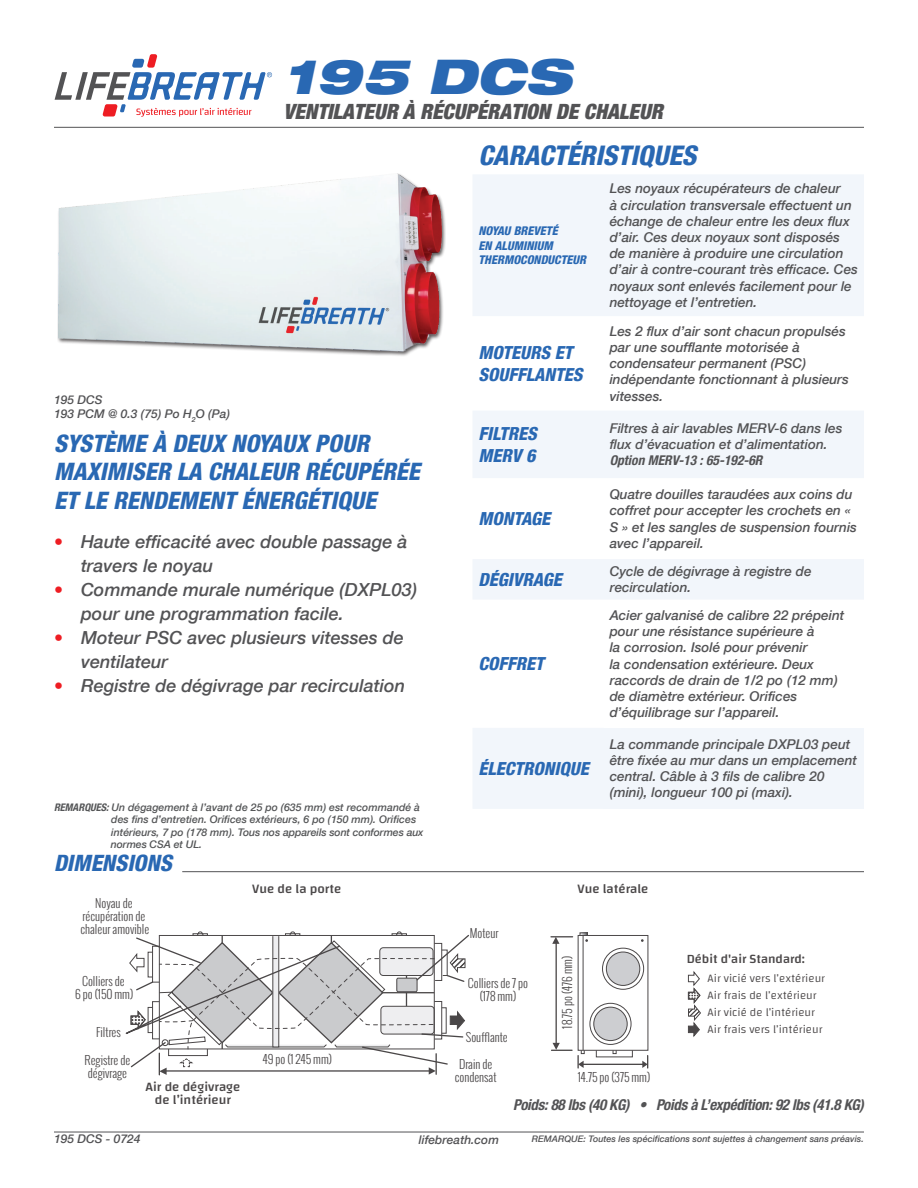
<style>
.page{position:relative;width:918px;height:1188px;background:#fff}
.page>*{position:absolute;margin:0;border:0;box-sizing:border-box;transform-origin:0 0}
.t1{font:48px "Helvetica Neue LTW06 93 Blk Ext Obl";color:#2968b3}
.body{font:27px "Helvetica Neue W01 87 Hv Cn Obl";color:#2968b3}
.t2{font:24px/28.8px "Helvetica Neue W01 87 Hv Cn Obl";color:#2968b3}
.body-2{font:22.5px "Helvetica Neue W01 87 Hv Cn Obl";color:#2968b3}
.t3{font:21px "Helvetica Neue LTW06 97 Blk Cn Obl";color:#535355}
.t4{font:18px/24px "Helvetica Neue W01 66 Medium It";color:#535355}
.body-3{font:18px/21.6px "Helvetica Neue W01 87 Hv Cn Obl";color:#2968b3}
.body-4{font:15px "Helvetica Neue W01 77 Bd Cn Obl";letter-spacing:-.02em;color:#535355}
.body-5{font:13.5px/16.2px "Helvetica Neue W01 66 Medium It";color:#535355}
.t5{font:500 13.2px/13.2px "Changa";color:#231f20;text-align:center}
.t6{font:500 12.9px "Changa";color:#231f20}
.t7{font:12px "Helvetica Neue W01 66 Medium It";color:#535355}
.body-6{font:12px/14.4px "Helvetica Neue W01 87 Hv Cn Obl";color:#2968b3}
.t8{font:300 11.85px/13.2px "Oswald";color:#231f20;text-align:center}
.t9{font:300 11.55px/17px "Changa";color:#231f20}
.body-7{font:10.5px/12.6px "Helvetica Neue W01 66 Medium It";color:#545557}
.t10{font:9px "Helvetica Neue W01 66 Medium It";color:#535355}
.s1{color:#ee1d23}
.s2{font-family:"Helvetica Neue W01 77 Bd Cn Obl"}
</style>
<div class="page">
<hr style="left:54px;top:1132px;width:810px;height:1px;background:#535355">
<hr style="left:182px;top:871px;width:682px;height:1px;background:#535355">
<svg style="left:473px;top:175px;width:391px;height:634px"></svg>
<div style="left:604px;top:728px;width:260px;height:81px;background:#f2f6fb"></div>
<hr style="left:556px;top:942px;width:1px;height:102px;background:#231f20">
<hr style="left:583px;top:935px;width:1px;height:115px;background:#231f20">
<svg style="left:613px;top:1050px;width:4px;height:4px"></svg>
<svg style="left:580px;top:933px;width:8px;height:9px"></svg>
<div style="left:602px;top:948px;width:42px;height:42px;border:1px solid #231f20;border-radius:50%"></div>
<svg style="left:606px;top:952px;width:34px;height:33px"></svg>
<div style="left:606px;top:952px;width:34px;height:34px;border:1px solid #231f20;border-radius:50%"></div>
<div style="left:590px;top:1003px;width:41px;height:42px;border:1px solid #231f20;border-radius:50%"></div>
<svg style="left:594px;top:1007px;width:33px;height:34px"></svg>
<div style="left:593px;top:1007px;width:35px;height:34px;border:1px solid #231f20;border-radius:50%"></div>
<svg style="left:551px;top:936px;width:22px;height:8px"></svg>
<svg style="left:126px;top:931px;width:343px;height:144px"></svg>
<hr style="left:581px;top:1064px;width:63px;height:1px;background:#231f20">
<svg style="left:552px;top:1043px;width:33px;height:25px"></svg>
<svg style="left:642px;top:1056px;width:6px;height:12px"></svg>
<svg style="left:688px;top:971px;width:13px;height:66px"></svg>
<svg style="left:55px;top:54px;width:217px;height:63px"></svg>
<hr style="left:54px;top:127px;width:810px;height:1px;background:#535355">
<img style="left:57px;top:173px;width:389px;height:183px">
<p class="t1" style="left:284px;top:45px;width:290px">195 DCS</p>
<p class="t3" style="left:284px;top:99px;width:381px">VENTILATEUR À RÉCUPÉRATION DE CHALEUR</p>
<p class="body" style="left:478px;top:139px;width:219px">CARACTÉRISTIQUES</p>
<p class="t7" style="left:54px;top:392px;width:50px">195 DCS</p>
<p class="t7" style="left:54px;top:407px;width:177px">193 PCM @ 0.3 (75) Po H<sub>2</sub>O (Pa)</p>
<p class="t2" style="left:54px;top:428px;width:367px">SYSTÈME À DEUX NOYAUX POUR<br>MAXIMISER LA CHALEUR RÉCUPÉRÉE<br>ET LE RENDEMENT ÉNERGÉTIQUE</p>
<p class="t4" style="left:81px;top:529px;width:328px;text-indent:-27px"><span class="s1">•</span> Haute efficacité avec double passage à travers le noyau</p>
<p class="t4" style="left:81px;top:577px;width:338px;text-indent:-27px"><span class="s1">•</span> Commande murale numérique (DXPL03) pour une programmation facile.</p>
<p class="t4" style="left:81px;top:625px;width:324px;text-indent:-27px"><span class="s1">•</span> Moteur PSC avec plusieurs vitesses de ventilateur</p>
<p class="t4" style="left:54px;top:673px;width:353px"><span class="s1">•</span> Registre de dégivrage par recirculation</p>
<p class="body-7" style="left:111px;top:801px;width:314px;text-indent:-57px"><span class="s2">REMARQUES:</span> Un dégagement à l’avant de 25 po (635 mm) est recommandé à des fins d’entretien. Orifices extérieurs, 6 po (150 mm). Orifices intérieurs, 7 po (178 mm). Tous nos appareils sont conformes aux normes CSA et UL.</p>
<p class="body-2" style="left:54px;top:850px;width:119px">DIMENSIONS</p>
<p class="t8" style="left:80px;top:896px;width:70px">Noyau de récupération de chaleur amovible</p>
<p class="t5" style="left:252px;top:881px;width:90px">Vue de la porte</p>
<p class="body-6" style="left:478px;top:223px;width:109px">NOYAU BREVETÉ<br>EN ALUMINIUM<br>THERMOCONDUCTEUR</p>
<p class="body-3" style="left:478px;top:341px;width:105px">MOTEURS ET<br>SOUFFLANTES</p>
<p class="body-5" style="left:610px;top:180px;width:250px">Les noyaux récupérateurs de chaleur<br>à circulation transversale effectuent un échange de chaleur entre les deux flux d’air. Ces deux noyaux sont disposés de manière à produire une circulation d’air à contre-courant très efficace. Ces noyaux sont enlevés facilement pour le nettoyage et l’entretien.</p>
<p class="body-5" style="left:610px;top:323px;width:241px">Les 2 flux d’air sont chacun propulsés par une soufflante motorisée à condensateur permanent (PSC) indépendante fonctionnant à plusieurs vitesses.</p>
<p class="body-3" style="left:478px;top:422px;width:60px">FILTRES<br>MERV 6</p>
<p class="body-5" style="left:610px;top:420px;width:234px">Filtres à air lavables MERV-6 dans les flux d’évacuation et d’alimentation.<br><span class="s2">Option MERV-13 : 65-192-6R</span></p>
<p class="body-3" style="left:478px;top:508px;width:73px">MONTAGE</p>
<p class="body-5" style="left:610px;top:486px;width:249px">Quatre douilles taraudées aux coins du coffret pour accepter les crochets en « S » et les sangles de suspension fournis avec l’appareil.</p>
<p class="body-3" style="left:478px;top:568px;width:85px">DÉGIVRAGE</p>
<p class="body-5" style="left:610px;top:563px;width:203px">Cycle de dégivrage à registre de recirculation.</p>
<p class="body-3" style="left:478px;top:653px;width:67px">COFFRET</p>
<p class="body-3" style="left:478px;top:757px;width:112px">ÉLECTRONIQUE</p>
<p class="body-5" style="left:610px;top:607px;width:236px">Acier galvanisé de calibre 22 prépeint pour une résistance supérieure à<br>la corrosion. Isolé pour prévenir<br>la condensation extérieure. Deux raccords de drain de 1/2 po (12 mm) de diamètre extérieur. Orifices d’équilibrage sur l’appareil.</p>
<p class="body-5" style="left:610px;top:736px;width:249px">La commande principale DXPL03 peut être fixée au mur dans un emplacement central. Câble à 3 fils de calibre 20 (mini), longueur 100 pi (maxi).</p>
<p class="t8" style="left:470px;top:927px;width:30px">Moteur</p>
<p class="t5" style="left:578px;top:881px;width:73px">Vue latérale</p>
<p class="t6" style="left:687px;top:951px;width:120px">Débit d'air Standard:</p>
<p class="t9" style="left:708px;top:986px;width:116px">Air frais de l’extérieur<br>Air vicié de l’intérieur<br>Air frais vers l’intérieur</p>
<p class="t8" style="left:560px;top:1029px;width:74px;rotate:-90deg">18.75 po (476 mm)</p>
<p class="t9" style="left:708px;top:969px;width:119px">Air vicié vers l’extérieur</p>
<p class="t8" style="left:75px;top:974px;width:60px">Colliers de<br>6 po (150 mm)</p>
<p class="t8" style="left:468px;top:976px;width:62px">Colliers de 7 po (178 mm)</p>
<p class="t8" style="left:96px;top:1025px;width:26px">Filtres</p>
<p class="t8" style="left:85px;top:1053px;width:47px;text-align:left">Registre de dégivrage</p>
<p class="t8" style="left:263px;top:1052px;width:71px">49 po (1 245 mm)</p>
<p class="t8" style="left:466px;top:1030px;width:43px">Soufflante</p>
<p class="t8" style="left:455px;top:1057px;width:43px">Drain de condensat</p>
<p class="t8" style="left:578px;top:1071px;width:74px">14.75 po (375 mm)</p>
<p class="t5" style="left:146px;top:1079px;width:96px">Air de dégivrage de l’intérieur</p>
<p class="body-4" style="left:513px;top:1096px;width:352px">Poids: 88 lbs (40 KG) • Poids à L’expédition: 92 lbs (41.8 KG)</p>
<p class="t7" style="left:54px;top:1131px;width:88px">195 DCS - 0724</p>
<p class="t7" style="left:419px;top:1132px;width:82px">lifebreath.com</p>
<p class="t10" style="left:532px;top:1133px;width:334px">REMARQUE: Toutes les spécifications sont sujettes à changement sans préavis.</p>
</div>
